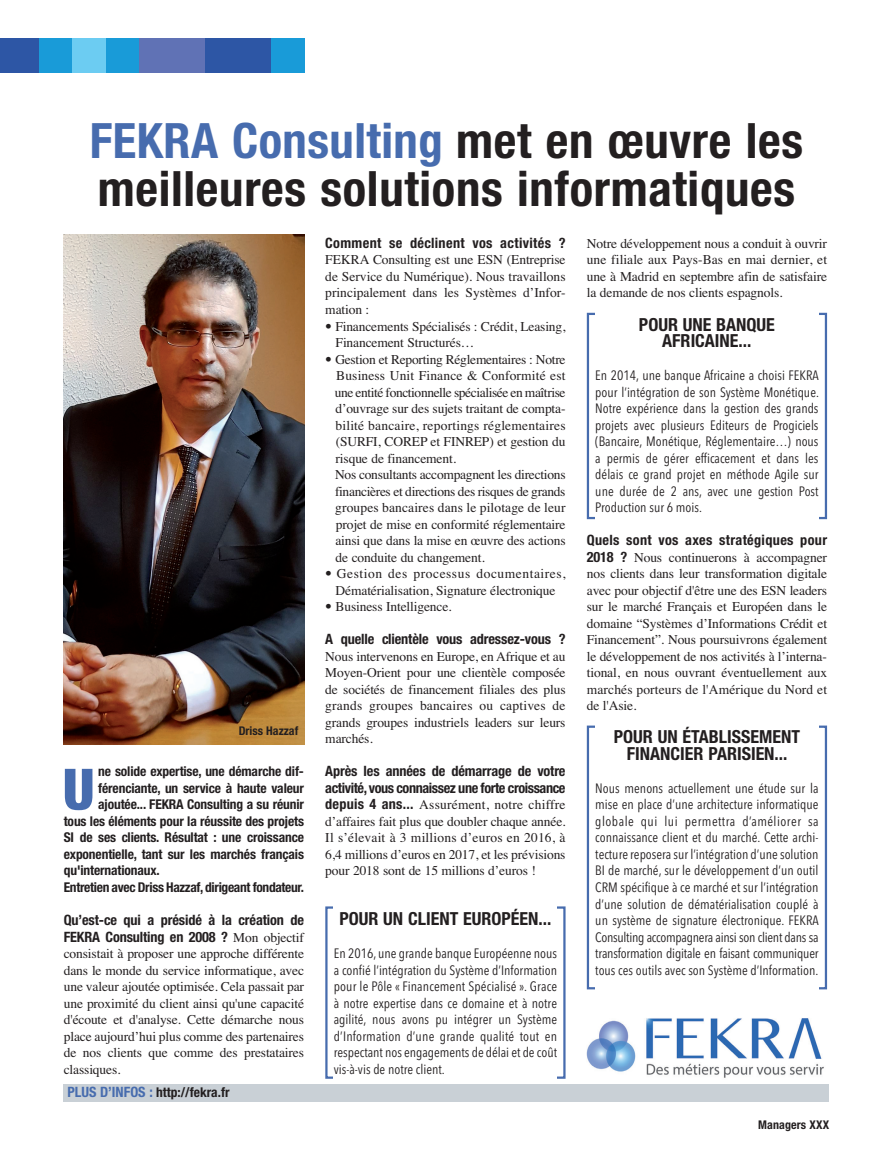
<style>
.page{position:relative;width:893px;height:1149px;background:#fff}
.page>*{position:absolute;margin:0;border:0;box-sizing:border-box;transform-origin:0 0}
.t1{font:900 condensed 57px "Helvetica Neue";color:#476cae}
.t2{font:700 condensed 48.75px/48.8px "Helvetica Neue";letter-spacing:.015em;color:#231f20}
.t3{font:700 condensed 18px/16.5px "Helvetica Neue";color:#231f20;text-align:center}
.t4{font:700 condensed 14.25px/16.5px "Helvetica Neue";letter-spacing:-.01em;color:#231f20}
.t5{font:700 condensed 14.25px/16.5px "Helvetica Neue";letter-spacing:-.03em;color:#231f20}
.t6{font:700 condensed 14.25px "Helvetica Neue";letter-spacing:.025em;color:#231f20}
.t7{font:13.5px/16.5px "Times";letter-spacing:-.01em;color:#231f20;text-align:justify}
.t8{font:13.5px/16.5px "Avenir Next Condensed";color:#231f20;text-align:justify}
.t9{font:700 condensed 13.5px "Helvetica Neue";letter-spacing:-.01em;color:#231f20}
.t10{font:13.5px "Times";letter-spacing:.01em;color:#231f20}
.t11{font:13.5px "Times";letter-spacing:-.03em;color:#231f20}
.t12{font:13.5px "Times";letter-spacing:.015em;color:#231f20}
.t13{font:13.5px "Times";letter-spacing:.04em;color:#231f20}
.t14{font:700 condensed 12px "Helvetica Neue";letter-spacing:.005em;color:#231f20}
.s1{color:#476cae}
.s2{font-family:"Times";font-weight:400;font-stretch:normal;font-size:13.5px}
.s3{font-size:14.25px;color:#476cae}
.s4{font-family:"Avenir Next Condensed"}
.s5{font-family:"Avenir Next Condensed";color:#fff}
.s6{font-family:"Helvetica Neue";font-weight:700;font-stretch:condensed;font-size:14.25px}
</style>
<div class="page">
<div style="left:0;top:38px;width:39px;height:35px;background:#2d56a5"></div>
<div style="left:39px;top:38px;width:34px;height:35px;background:#199bd8"></div>
<div style="left:72px;top:38px;width:34px;height:35px;background:#6cccf2"></div>
<div style="left:106px;top:38px;width:33px;height:35px;background:#199bd8"></div>
<div style="left:139px;top:38px;width:67px;height:35px;background:#6072b5"></div>
<div style="left:205px;top:38px;width:67px;height:35px;background:#2d56a5"></div>
<div style="left:271px;top:38px;width:34px;height:35px;background:#199bd8"></div>
<div style="left:64px;top:1084px;width:765px;height:17px;background:#c9d0d6"></div>
<img style="left:587px;top:1018px;width:237px;height:60px">
<img style="left:64px;top:234px;width:241px;height:510px">
<div style="left:587px;top:725px;width:240px;height:264px;border:2px solid #476cae"></div>
<div style="left:595px;top:721px;width:224px;height:270px;background:#fff"></div>
<div style="left:325px;top:906px;width:241px;height:172px;border:2px solid #476cae"></div>
<div style="left:334px;top:901px;width:223px;height:179px;background:#fff"></div>
<div style="left:587px;top:313px;width:240px;height:206px;border:2px solid #476cae"></div>
<div style="left:595px;top:308px;width:224px;height:213px;background:#fff"></div>
<h2 class="t2" style="left:90px;top:120px;width:715px"><span class="s1">FEKRA Consulting</span> met en œuvre les meilleures solutions informatiques</h2>
<p class="t14" style="left:239px;top:726px;width:61px">Driss Hazzaf</p>
<p class="t9" style="left:98px;top:766px;width:207px">ne solide expertise, une démarche dif-</p>
<p class="t9" style="left:98px;top:783px;width:207px">férenciante, un service à haute valeur</p>
<p class="t9" style="left:98px;top:799px;width:207px">ajoutée... FEKRA Consulting a su réunir</p>
<p class="t9" style="left:64px;top:816px;width:242px">tous les éléments pour la réussite des projets</p>
<p class="t9" style="left:64px;top:832px;width:242px">SI de ses clients. Résultat : une croissance</p>
<p class="t9" style="left:64px;top:849px;width:242px">exponentielle, tant sur les marchés français</p>
<p class="t9" style="left:64px;top:865px;width:97px">qu'internationaux.</p>
<p class="t9" style="left:64px;top:882px;width:242px">Entretien avec Driss Hazzaf, dirigeant fondateur.</p>
<p class="t4" style="left:64px;top:912px;width:242px">Qu’est-ce qui a présidé à la création de<br>FEKRA Consulting en 2008 ? <span class="s2">Mon objectif</span></p>
<p class="t7" style="left:64px;top:946px;width:242px">consistait à proposer une approche différente dans le monde du service informatique, avec une valeur ajoutée optimisée. Cela passait par une proximité du client ainsi qu'une capacité d'écoute et d'analyse. Cette démarche nous place aujourd’hui plus comme des partenaires de nos clients que comme des prestataires classiques.</p>
<h1 class="t1" style="left:63px;top:756px;width:33px">U</h1>
<p class="t9" style="left:68px;top:1086px;width:163px"><span class="s3">PLUS D’INFOS :</span> http://fekra.fr</p>
<p class="t6" style="left:325px;top:238px;width:242px">Comment se déclinent vos activités ?</p>
<p class="t7" style="left:325px;top:253px;width:242px">FEKRA Consulting est une ESN (Entreprise de Service du Numérique). Nous travaillons principalement dans les Systèmes d’Infor&shy;mation :</p>
<p class="t7" style="left:325px;top:319px;width:242px"><span class="s4">•</span> Financements Spécialisés : Crédit, Leasing,</p>
<p class="t7" style="left:325px;top:335px;width:151px"><span class="s5">•</span> Financement Structurés…</p>
<p class="t7" style="left:325px;top:352px;width:242px"><span class="s4">•</span> Gestion et Reporting Réglementaires : Notre</p>
<p class="t10" style="left:325px;top:371px;width:242px"><span class="s5">•</span> Business Unit Finance &amp; Conformité est</p>
<p class="t11" style="left:325px;top:387px;width:242px"><span class="s5">•</span> une entité fonctionnelle spécialisée en maîtrise</p>
<p class="t7" style="left:325px;top:401px;width:242px"><span class="s5">•</span> d’ouvrage sur des sujets traitant de compta-</p>
<p class="t12" style="left:325px;top:420px;width:242px"><span class="s5">•</span> bilité bancaire, reportings réglementaires</p>
<p class="t7" style="left:325px;top:434px;width:242px"><span class="s5">•</span> (SURFI, COREP et FINREP) et gestion du</p>
<p class="t7" style="left:325px;top:451px;width:132px"><span class="s5">•</span> risque de financement.</p>
<p class="t7" style="left:325px;top:467px;width:242px"><span class="s5">•</span> Nos consultants accompagnent les directions</p>
<p class="t7" style="left:325px;top:484px;width:242px"><span class="s5">•</span> financières et directions des risques de grands</p>
<p class="t10" style="left:325px;top:503px;width:242px"><span class="s5">•</span> groupes bancaires dans le pilotage de leur</p>
<p class="t7" style="left:325px;top:517px;width:242px"><span class="s5">•</span> projet de mise en conformité réglementaire</p>
<p class="t7" style="left:325px;top:533px;width:242px"><span class="s5">•</span> ainsi que dans la mise en œuvre des actions</p>
<p class="t7" style="left:325px;top:550px;width:161px"><span class="s5">•</span> de conduite du changement.</p>
<p class="t13" style="left:325px;top:569px;width:242px"><span class="s4">•</span> Gestion des processus documentaires,</p>
<p class="t7" style="left:325px;top:583px;width:232px"><span class="s5">•</span> Dématérialisation, Signature électronique</p>
<p class="t7" style="left:325px;top:599px;width:128px"><span class="s4">•</span> Business Intelligence.</p>
<p class="t4" style="left:325px;top:632px;width:242px">A quelle clientèle vous adressez-vous ?</p>
<p class="t7" style="left:325px;top:649px;width:242px">Nous intervenons en Europe, en Afrique et au Moyen-Orient pour une clientèle composée de sociétés de financement filiales des plus grands groupes bancaires ou captives de grands groupes industriels leaders sur leurs marchés.</p>
<p class="t5" style="left:325px;top:764px;width:242px">Après les années de démarrage de votre activité, vous connaissez une forte croissance</p>
<p class="t7" style="left:325px;top:797px;width:242px"><span class="s6">depuis 4 ans...</span> Assurément, notre chiffre d’affaires fait plus que doubler chaque année.<br>Il s’élevait à 3 millions d’euros en 2016, à 6,4 millions d’euros en 2017, et les prévisions pour 2018 sont de 15 millions d’euros !</p>
<h3 class="t3" style="left:339px;top:911px;width:213px">POUR UN CLIENT EUROPÉEN...</h3>
<p class="t8" style="left:334px;top:946px;width:225px">En 2016, une grande banque Européenne nous a confié l’intégration du Système d’Information pour le Pôle « Financement Spécialisé ». Grace à notre expertise dans ce domaine et à notre agilité, nous avons pu intégrer un Système d’Information d’une grande qualité tout en respectant nos engagements de délai et de coût vis-à-vis de notre client.</p>
<p class="t7" style="left:587px;top:236px;width:242px">Notre développement nous a conduit à ouvrir une filiale aux Pays-Bas en mai dernier, et une à Madrid en septembre afin de satisfaire la demande de nos clients espagnols.</p>
<h3 class="t3" style="left:639px;top:317px;width:137px">POUR UNE BANQUE<br>AFRICAINE...</h3>
<p class="t8" style="left:595px;top:368px;width:225px">En 2014, une banque Africaine a choisi FEKRA pour l’intégration de son Système Monétique.<br>Notre expérience dans la gestion des grands projets avec plusieurs Editeurs de Progiciels (Bancaire, Monétique, Réglementaire…) nous a permis de gérer efficacement et dans les délais ce grand projet en méthode Agile sur une durée de 2 ans, avec une gestion Post Production sur 6 mois.</p>
<p class="t6" style="left:587px;top:535px;width:242px">Quels sont vos axes stratégiques pour</p>
<p class="t7" style="left:587px;top:550px;width:242px"><span class="s6">2018 ?</span> Nous continuerons à accompagner nos clients dans leur transformation digitale avec pour objectif d'être une des ESN leaders sur le marché Français et Européen dans le domaine “Systèmes d’Informations Crédit et Financement”. Nous poursuivrons également le développement de nos activités à l’interna&shy;tional, en nous ouvrant éventuellement aux marchés porteurs de l'Amérique du Nord et de l'Asie.</p>
<h3 class="t3" style="left:614px;top:730px;width:188px">POUR UN ÉTABLISSEMENT<br>FINANCIER PARISIEN...</h3>
<p class="t8" style="left:595px;top:781px;width:225px">Nous menons actuellement une étude sur la mise en place d’une architecture informatique globale qui lui permettra d’améliorer sa connaissance client et du marché. Cette archi&shy;tecture reposera sur l’intégration d’une solution BI de marché, sur le développement d’un outil CRM spécifique à ce marché et sur l’intégration d’une solution de dématérialisation couplé à un système de signature électronique. FEKRA Consulting accompagnera ainsi son client dans sa transformation digitale en faisant communiquer tous ces outils avec son Système d’Information.</p>
<p class="t14" style="left:758px;top:1119px;width:73px">Managers XXX</p>
</div>
